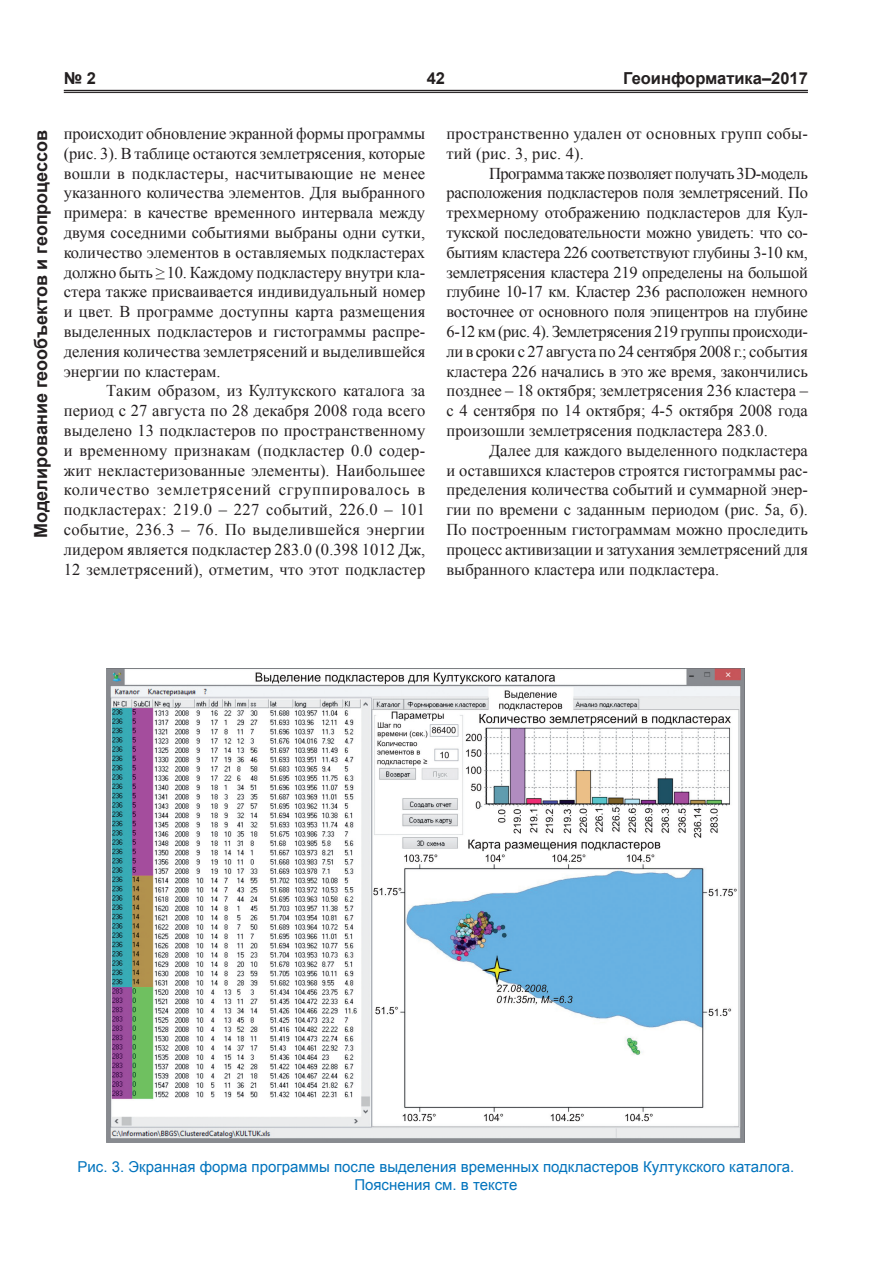
<style>
.page{position:relative;width:893px;height:1263px;background:#fff}
.page>*{position:absolute;margin:0;border:0;box-sizing:border-box;transform-origin:0 0}
.t1{font:700 18px "Arial";color:#231f20}
.t2{font:16.5px/19.8px "Times New Roman";color:#231f20;text-align:justify}
.t3{font:700 16.5px "Arial";color:#231f20}
.t4{font:15px/18px "Arial";color:#0073bd;text-align:center}
</style>
<div class="page">
<hr style="left:64px;top:90px;width:744px;height:1px;background:#231f20">
<hr style="left:64px;top:92px;width:744px;height:1px;background:#231f20">
<img style="left:106px;top:669px;width:638px;height:474px">
<p class="t1" style="left:29px;top:538px;width:409px;rotate:-90deg">Моделирование геообъектов и геопроцессов</p>
<p class="t3" style="left:64px;top:68px;width:34px">№ 2</p>
<p class="t3" style="left:427px;top:68px;width:20px">42</p>
<p class="t3" style="left:623px;top:68px;width:186px">Геоинформатика–2017</p>
<p class="t2" style="left:64px;top:123px;width:363px">происходит обновление экранной формы программы (рис. 3). В таблице остаются землетрясения, которые вошли в подкластеры, насчитывающие не менее указанного количества элементов. Для выбранного примера: в качестве временного интервала между двумя соседними событиями выбраны одни сутки, количество элементов в оставляемых подкластерах должно быть ≥10. Каждому подкластеру внутри кла&shy;стера также присваивается индивидуальный номер и цвет. В программе доступны карта размещения выделенных подкластеров и гистограммы распре&shy;деления количества землетрясений и выделившейся энергии по кластерам.</p>
<p class="t2" style="left:64px;top:381px;width:363px;text-indent:43px">Таким образом, из Култукского каталога за период с 27 августа по 28 декабря 2008 года всего выделено 13 подкластеров по пространственному и временному признакам (подкластер 0.0 содер&shy;жит некластеризованные элементы). Наибольшее количество землетрясений сгруппировалось в подкластерах: 219.0 – 227 событий, 226.0 – 101 событие, 236.3 – 76. По выделившейся энергии лидером является подкластер 283.0 (0.398 1012 Дж, 12 землетрясений), отметим, что этот подкластер</p>
<p class="t2" style="left:446px;top:123px;width:363px">пространственно удален от основных групп собы&shy;тий (рис. 3, рис. 4).</p>
<p class="t2" style="left:446px;top:163px;width:363px;text-indent:43px">Программа также позволяет получать 3D-модель расположения подкластеров поля землетрясений. По трехмерному отображению подкластеров для Кул&shy;тукской последовательности можно увидеть: что со&shy;бытиям кластера 226 соответствуют глубины 3-10 км, землетрясения кластера 219 определены на большой глубине 10-17 км. Кластер 236 расположен немного восточнее от основного поля эпицентров на глубине 6-12 км (рис. 4). Землетрясения 219 группы происходи&shy;ли в сроки с 27 августа по 24 сентября 2008 г.; события кластера 226 начались в это же время, закончились позднее – 18 октября; землетрясения 236 кластера – с 4 сентября по 14 октября; 4-5 октября 2008 года произошли землетрясения подкластера 283.0.</p>
<p class="t2" style="left:446px;top:440px;width:363px;text-indent:43px">Далее для каждого выделенного подкластера и оставшихся кластеров строятся гистограммы рас&shy;пределения количества событий и суммарной энер&shy;гии по времени с заданным периодом (рис. 5а, б).<br>По построенным гистограммам можно проследить процесс активизации и затухания землетрясений для выбранного кластера или подкластера.</p>
<p class="t4" style="left:78px;top:1158px;width:718px">Рис. 3. Экранная форма программы после выделения временных подкластеров Култукского каталога.<br>Пояснения см. в тексте</p>
</div>
